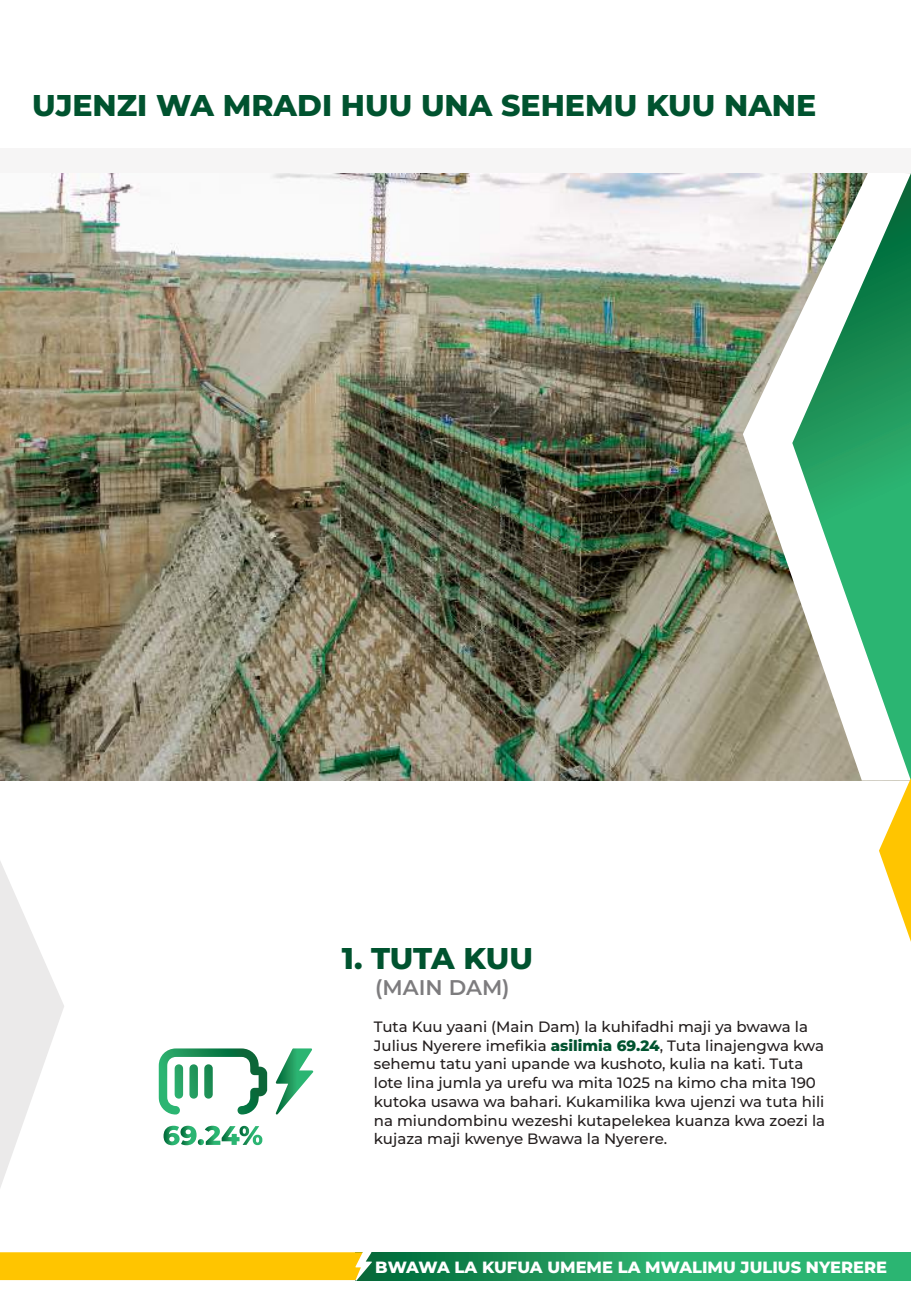
<style>
.page{position:relative;width:911px;height:1290px;background:#fff}
.page>*{position:absolute;margin:0;border:0;box-sizing:border-box;transform-origin:0 0}
.t1{font:800 30px "Montserrat";color:#00532f}
.t2{font:600 21.25px "Montserrat";color:#7d7c7e}
.t3{font:800 16.25px "Montserrat";color:#fff}
.t4{font:500 15px/18.8px "Montserrat";color:#241f1f}
.s1{font-weight:800;color:#00532f}
</style>
<div class="page">
<img style="left:0;top:173px;width:743px;height:607px">
<svg style="left:163px;top:1126px;width:99px;height:19px"></svg>
<svg style="left:275px;top:1048px;width:38px;height:66px"></svg>
<svg style="left:159px;top:1048px;width:108px;height:67px"></svg>
<svg style="left:372px;top:1252px;width:539px;height:28px;background:#209f61"></svg>
<svg style="left:0;top:1252px;width:372px;height:29px;background:#fbc60f"></svg>
<svg style="left:743px;top:173px;width:49px;height:607px"></svg>
<svg style="left:792px;top:173px;width:119px;height:608px"></svg>
<svg style="left:0;top:861px;width:64px;height:327px"></svg>
<svg style="left:879px;top:777px;width:32px;height:165px"></svg>
<div style="left:0;top:148px;width:911px;height:25px;background:#f6f5f5"></div>
<h1 class="t1" style="left:32px;top:85px;width:785px">UJENZI WA MRADI HUU UNA SEHEMU KUU NANE</h1>
<h1 class="t1" style="left:342px;top:938px;width:193px">1. TUTA KUU</h1>
<h2 class="t2" style="left:375px;top:973px;width:136px">(MAIN DAM)</h2>
<p class="t4" style="left:374px;top:1017px;width:453px">Tuta Kuu yaani (Main Dam) la kuhifadhi maji ya bwawa la Julius Nyerere imefikia <span class="s1">asilimia 69.24</span>, Tuta linajengwa kwa sehemu tatu yani upande wa kushoto, kulia na kati. Tuta lote lina jumla ya urefu wa mita 1025 na kimo cha mita 190 kutoka usawa wa bahari. Kukamilika kwa ujenzi wa tuta hili na miundombinu wezeshi kutapelekea kuanza kwa zoezi la kujaza maji kwenye Bwawa la Nyerere.</p>
<p class="t3" style="left:375px;top:1256px;width:513px">BWAWA LA KUFUA UMEME LA MWALIMU JULIUS NYERERE</p>
</div>
